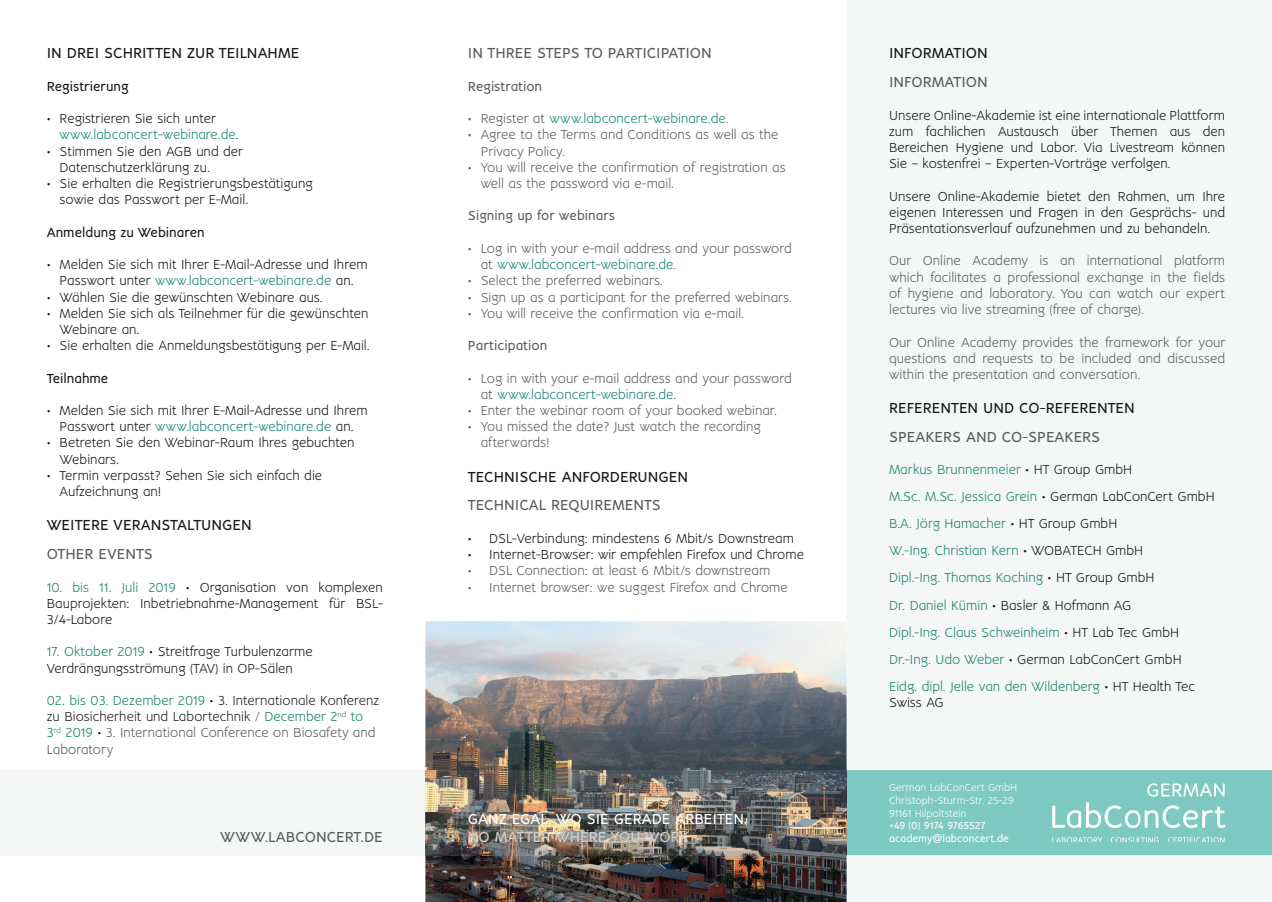
<style>
.page{position:relative;width:1272px;height:902px;background:#fff}
.page>*{position:absolute;margin:0;border:0;box-sizing:border-box;transform-origin:0 0}
.t1{font:15px "no name 37";color:#14181b}
.t2{font:15px "no name 37";color:#5a5d5e}
.t3{font:15px "no name 37";color:#fff}
.t4{font:15px "no name 37";color:#cdcfcf}
.t5{font:13.5px/16.2px "no name 37 Light";color:#14181b}
.t6{font:13.5px/16.2px "no name 37 Light";color:#5a5d5e}
.t7{font:13.5px/27px "no name 37 Light";color:#18836f}
.t8{font:13.5px/16.2px "no name 37 Light";color:#231f20}
.t9{font:13.5px "no name 37";color:#5a5d5e}
.t10{font:13.5px "no name 37";color:#14181b}
.t11{font:10.5px/12.6px "no name 37 Light";color:#fff}
.t12{font:10.5px/12.6px "no name 37";color:#fff}
.s1{color:#18836f}
.s2{color:#14181b}
.s3{color:#5a5d5e}
</style>
<div class="page">
<div style="left:846px;top:770px;width:425px;height:85px;background:#7ecac2"></div>
<img style="left:1052px;top:783px;width:173px;height:58px">
<img style="left:425px;top:621px;width:421px;height:280px">
<div style="left:0;top:770px;width:425px;height:85px;background:#f5f6f6"></div>
<img style="left:425px;top:770px;width:421px;height:85px">
<p class="t1" style="left:47px;top:44px;width:254px">IN DREI SCHRITTEN ZUR TEILNAHME</p>
<p class="t10" style="left:47px;top:78px;width:83px">Registrierung</p>
<p class="t5" style="left:60px;top:110px;width:181px;text-indent:-13px">• Registrieren Sie sich unter <span class="s1">www.labconcert-webinare.de</span>.</p>
<p class="t5" style="left:60px;top:143px;width:185px;text-indent:-13px">• Stimmen Sie den AGB und der<br>Datenschutzerklärung zu.</p>
<p class="t5" style="left:60px;top:175px;width:255px;text-indent:-13px">• Sie erhalten die Registrierungsbestätigung sowie das Passwort per E-Mail.</p>
<p class="t10" style="left:47px;top:224px;width:159px">Anmeldung zu Webinaren</p>
<p class="t5" style="left:47px;top:256px;width:322px;text-align:center">• Melden Sie sich mit Ihrer E-Mail-Adresse und Ihrem<br>Passwort unter <span class="s1">www.labconcert-webinare.de</span> an.</p>
<p class="t5" style="left:47px;top:288px;width:277px">• Wählen Sie die gewünschten Webinare aus.</p>
<p class="t5" style="left:60px;top:305px;width:310px;text-indent:-13px">• Melden Sie sich als Teilnehmer für die gewünschten<br>Webinare an.</p>
<p class="t5" style="left:47px;top:337px;width:324px">• Sie erhalten die Anmeldungsbestätigung per E-Mail.</p>
<p class="t10" style="left:47px;top:370px;width:63px">Teilnahme</p>
<p class="t5" style="left:47px;top:402px;width:322px;text-align:center">• Melden Sie sich mit Ihrer E-Mail-Adresse und Ihrem<br>Passwort unter <span class="s1">www.labconcert-webinare.de</span> an.</p>
<p class="t5" style="left:60px;top:434px;width:296px;text-indent:-13px">• Betreten Sie den Webinar-Raum Ihres gebuchten<br>Webinars.</p>
<p class="t5" style="left:60px;top:467px;width:264px;text-indent:-13px">• Termin verpasst? Sehen Sie sich einfach die<br>Aufzeichnung an!</p>
<p class="t1" style="left:47px;top:516px;width:206px">WEITERE VERANSTALTUNGEN</p>
<p class="t2" style="left:47px;top:545px;width:108px">OTHER EVENTS</p>
<p class="t5" style="left:47px;top:578px;width:337px;text-align:justify"><span class="s1">10. bis 11. Juli 2019</span> • Organisation von komplexen Bauprojekten: Inbetriebnahme-Management für BSL-3/4-Labore</p>
<p class="t5" style="left:47px;top:643px;width:267px"><span class="s1">17. Oktober 2019</span> • Streitfrage Turbulenzarme<br>Verdrängungsströmung (TAV) in OP-Sälen</p>
<p class="t8" style="left:47px;top:692px;width:334px"><span class="s1">02. bis 03. Dezember 2019</span> <span class="s2">•</span> 3. Internationale Konferenz zu Biosicherheit und Labortechnik <span class="s3">/</span> <span class="s1">December 2</span><sup>nd</sup> <span class="s1">to 3</span><sup>rd</sup> <span class="s1">2019</span> <span class="s2">•</span> <span class="s3">3. International Conference on Biosafety and Laboratory</span></p>
<p class="t2" style="left:468px;top:44px;width:245px">IN THREE STEPS TO PARTICIPATION</p>
<p class="t9" style="left:468px;top:78px;width:76px">Registration</p>
<p class="t7" style="left:468px;top:105px;width:262px"><span class="s3">• Register at</span> www.labconcert-webinare.de<span class="s3">.</span></p>
<p class="t6" style="left:480px;top:126px;width:299px;text-indent:-13px">• Agree to the Terms and Conditions as well as the<br>Privacy Policy.</p>
<p class="t6" style="left:480px;top:159px;width:306px;text-indent:-13px">• You will receive the confirmation of registration as well as the password via e-mail.</p>
<p class="t9" style="left:468px;top:208px;width:148px">Signing up for webinars</p>
<p class="t6" style="left:480px;top:240px;width:312px;text-indent:-13px">• Log in with your e-mail address and your password at <span class="s1">www.labconcert-webinare.de</span>.</p>
<p class="t6" style="left:468px;top:272px;width:196px">• Select the preferred webinars.</p>
<p class="t6" style="left:468px;top:288px;width:325px">• Sign up as a participant for the preferred webinars.</p>
<p class="t6" style="left:468px;top:305px;width:278px">• You will receive the confirmation via e-mail.</p>
<p class="t9" style="left:468px;top:337px;width:81px">Participation</p>
<p class="t6" style="left:480px;top:369px;width:312px;text-indent:-13px">• Log in with your e-mail address and your password at <span class="s1">www.labconcert-webinare.de</span>.</p>
<p class="t6" style="left:468px;top:402px;width:310px">• Enter the webinar room of your booked webinar.</p>
<p class="t6" style="left:480px;top:418px;width:282px;text-indent:-13px">• You missed the date? Just watch the recording afterwards!</p>
<p class="t1" style="left:468px;top:467px;width:222px">TECHNISCHE ANFORDERUNGEN</p>
<p class="t2" style="left:468px;top:496px;width:194px">TECHNICAL REQUIREMENTS</p>
<p class="t5" style="left:468px;top:530px;width:327px">• DSL-Verbindung: mindestens 6 Mbit/s Downstream</p>
<p class="t5" style="left:468px;top:546px;width:337px">• Internet-Browser: wir empfehlen Firefox und Chrome</p>
<p class="t6" style="left:468px;top:562px;width:304px">• DSL Connection: at least 6 Mbit/s downstream</p>
<p class="t6" style="left:468px;top:578px;width:321px">• Internet browser: we suggest Firefox and Chrome</p>
<p class="t3" style="left:468px;top:809px;width:278px">GANZ EGAL, WO SIE GERADE ARBEITEN</p>
<p class="t2" style="left:220px;top:827px;width:164px">WWW.LABCONCERT.DE</p>
<p class="t4" style="left:468px;top:827px;width:222px">NO MATTER WHERE YOU WORK</p>
<p class="t1" style="left:889px;top:44px;width:100px">INFORMATION</p>
<p class="t2" style="left:889px;top:73px;width:100px">INFORMATION</p>
<p class="t5" style="left:889px;top:107px;width:337px;text-align:justify">Unsere Online-Akademie ist eine internationale Plattform zum fachlichen Austausch über Themen aus den Bereichen Hygiene und Labor. Via Livestream können Sie – kostenfrei – Experten-Vorträge verfolgen.</p>
<p class="t5" style="left:889px;top:188px;width:337px;text-align:justify">Unsere Online-Akademie bietet den Rahmen, um Ihre eigenen Interessen und Fragen in den Gesprächs- und Präsentationsverlauf aufzunehmen und zu behandeln.</p>
<p class="t6" style="left:889px;top:252px;width:337px;text-align:justify">Our Online Academy is an international platform which facilitates a professional exchange in the fields of hygiene and laboratory. You can watch our expert lectures via live streaming (free of charge).</p>
<p class="t6" style="left:889px;top:333px;width:338px;text-align:justify">Our Online Academy provides the framework for your questions and requests to be included and discussed within the presentation and conversation.</p>
<p class="t1" style="left:889px;top:399px;width:247px">REFERENTEN UND CO-REFERENTEN</p>
<p class="t2" style="left:889px;top:428px;width:213px">SPEAKERS AND CO-SPEAKERS</p>
<p class="t7" style="left:889px;top:456px;width:327px">Markus Brunnenmeier <span class="s2">• HT Group GmbH<br></span>M.Sc. M.Sc. Jessica Grein <span class="s2">• German LabConCert GmbH </span>B.A. Jörg Hamacher <span class="s2">• HT Group GmbH<br></span>W.-Ing. Christian Kern <span class="s2">• WOBATECH GmbH<br></span>Dipl.-Ing. Thomas Koching <span class="s2">• HT Group GmbH<br></span>Dr. Daniel Kümin <span class="s2">• Basler &amp; Hofmann AG<br></span>Dipl.-Ing. Claus Schweinheim <span class="s2">• HT Lab Tec GmbH </span>Dr.-Ing. Udo Weber <span class="s2">• German LabConCert GmbH<br></span>Eidg. dipl. Jelle van den Wildenberg <span class="s2">• HT Health Tec</span></p>
<p class="t5" style="left:889px;top:693px;width:56px">Swiss AG</p>
<p class="t11" style="left:889px;top:781px;width:129px">German LabConCert GmbH<br>Christoph-Sturm-Str. 25-29<br>91161 Hilpoltstein</p>
<p class="t12" style="left:889px;top:819px;width:121px">+49 (0) 9174 9765527 academy@labconcert.de</p>
</div>
